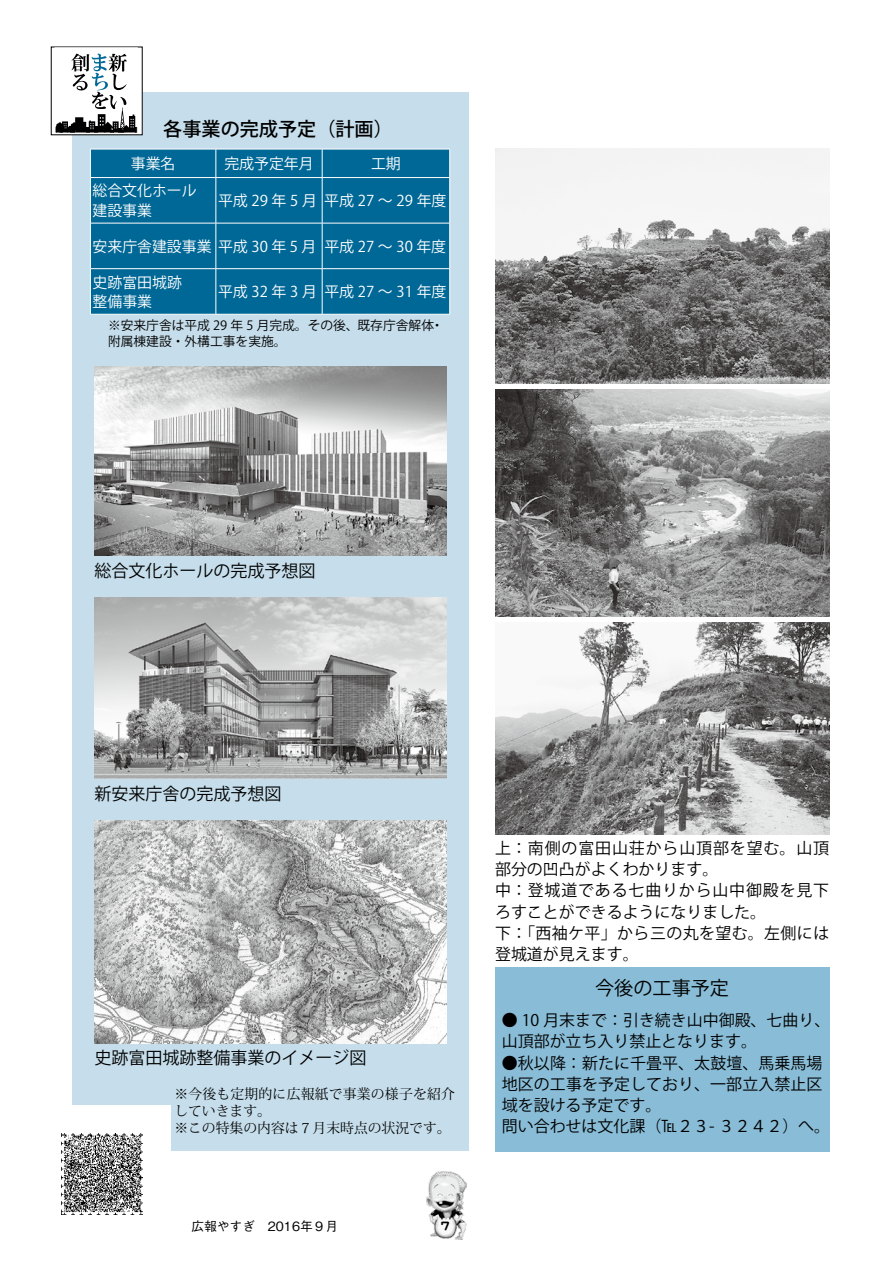
<style>
.page{position:relative;width:893px;height:1263px;background:#fff}
.page>*{position:absolute;margin:0;border:0;box-sizing:border-box;transform-origin:0 0}
.t1{font:500 19.2px "Koz Go Pro";color:#000}
.t2{font:19.2px "Koz Go Pro";color:#000}
.t3{font:16.95px "Koz Go Pro";color:#000}
.t4{font:15.9px/21.3px "Koz Go Pro";color:#000}
.t5{font:15.9px/21.3px "Koz Go Pro";letter-spacing:.025em;color:#000}
.t6{font:14.85px/19.2px "Koz Go Pro";color:#fff}
.t7{font:14.85px "Koz Go Pro";letter-spacing:.25em;color:#fff}
.t8{font:13.8px/17px "Koz Min Pro";color:#000}
.t9{font:12.75px/15.9px "Koz Go Pro";color:#000}
.t10{font:500 12.75px "Gothic BBB Pr 6";color:#000}
.t11{font:11.7px "DF Maru Gothic SB WIN RKSJ H";color:#000}
</style>
<div class="page">
<div style="left:72px;top:92px;width:397px;height:1059px;background:#c6deeb"></div>
<div style="left:495px;top:968px;width:334px;height:184px;background:#89bcd6"></div>
<div style="left:91px;top:150px;width:358px;height:164px;background:#006896"></div>
<hr style="left:90px;top:149px;width:126px;height:1px;background:#fff">
<svg style="left:90px;top:149px;width:1px;height:28px"></svg>
<hr style="left:216px;top:149px;width:106px;height:1px;background:#fff">
<svg style="left:216px;top:149px;width:1px;height:28px"></svg>
<hr style="left:322px;top:149px;width:128px;height:1px;background:#fff">
<svg style="left:322px;top:149px;width:1px;height:28px"></svg>
<hr style="left:90px;top:177px;width:126px;height:1px;background:#fff">
<hr style="left:90px;top:178px;width:1px;height:45px;background:#fff">
<hr style="left:216px;top:177px;width:106px;height:1px;background:#fff">
<hr style="left:216px;top:178px;width:1px;height:45px;background:#fff">
<hr style="left:322px;top:177px;width:128px;height:1px;background:#fff">
<hr style="left:322px;top:178px;width:1px;height:45px;background:#fff">
<hr style="left:449px;top:178px;width:1px;height:45px;background:#fff">
<hr style="left:90px;top:223px;width:126px;height:1px;background:#fff">
<hr style="left:90px;top:223px;width:1px;height:45px;background:#fff">
<hr style="left:216px;top:223px;width:106px;height:1px;background:#fff">
<hr style="left:216px;top:223px;width:1px;height:45px;background:#fff">
<hr style="left:322px;top:223px;width:128px;height:1px;background:#fff">
<hr style="left:322px;top:223px;width:1px;height:45px;background:#fff">
<hr style="left:449px;top:223px;width:1px;height:45px;background:#fff">
<hr style="left:90px;top:268px;width:126px;height:1px;background:#fff">
<hr style="left:90px;top:269px;width:1px;height:45px;background:#fff">
<hr style="left:216px;top:268px;width:106px;height:1px;background:#fff">
<hr style="left:216px;top:269px;width:1px;height:45px;background:#fff">
<hr style="left:322px;top:268px;width:128px;height:1px;background:#fff">
<hr style="left:322px;top:269px;width:1px;height:45px;background:#fff">
<hr style="left:449px;top:269px;width:1px;height:45px;background:#fff">
<hr style="left:90px;top:314px;width:126px;height:1px;background:#fff">
<hr style="left:216px;top:314px;width:106px;height:1px;background:#fff">
<hr style="left:322px;top:314px;width:128px;height:1px;background:#fff">
<div style="left:51px;top:47px;width:91px;height:88px;background:#fff"></div>
<img style="left:426px;top:1171px;width:41px;height:68px">
<div style="left:0;top:1106px;width:170px;height:157px;background:#fff"></div>
<img style="left:62px;top:1133px;width:80px;height:81px">
<img style="left:495px;top:149px;width:334px;height:235px">
<img style="left:495px;top:389px;width:334px;height:228px">
<img style="left:495px;top:623px;width:334px;height:211px">
<img style="left:94px;top:820px;width:352px;height:223px">
<img style="left:94px;top:597px;width:352px;height:181px">
<img style="left:94px;top:367px;width:352px;height:189px">
<svg style="left:57px;top:54px;width:79px;height:78px"></svg>
<div style="left:55px;top:48px;width:83px;height:86px;border:1px solid #fff"></div>
<p class="t1" style="left:163px;top:117px;width:231px">各事業の完成予定（計画）</p>
<p class="t6" style="left:131px;top:154px;width:46px">事業名</p>
<p class="t6" style="left:224px;top:154px;width:91px">完成予定年月</p>
<p class="t6" style="left:371px;top:154px;width:31px">工期</p>
<p class="t6" style="left:93px;top:182px;width:106px">総合文化ホール建設事業</p>
<p class="t7" style="left:218px;top:191px;width:230px">平成29年5月平成27～29年度</p>
<p class="t6" style="left:93px;top:237px;width:355px">安来庁舎建設事業平成 30 年 5 月平成 27 ～ 30 年度</p>
<p class="t6" style="left:93px;top:273px;width:91px">史跡富田城跡整備事業</p>
<p class="t7" style="left:218px;top:282px;width:230px">平成32年3月平成27～31年度</p>
<p class="t9" style="left:108px;top:318px;width:337px">※安来庁舎は平成 29 年 5 月完成。その後、既存庁舎解体・附属棟建設・外構工事を実施。</p>
<p class="t3" style="left:94px;top:560px;width:223px">総合文化ホールの完成予想図</p>
<p class="t3" style="left:94px;top:782px;width:189px">新安来庁舎の完成予想図</p>
<p class="t3" style="left:94px;top:1047px;width:274px">史跡富田城跡整備事業のイメージ図</p>
<p class="t8" style="left:174px;top:1085px;width:282px">※今後も定期的に広報紙で事業の様子を紹介していきます。<br>※この特集の内容は７月末時点の状況です。</p>
<p class="t10" style="left:191px;top:1216px;width:148px">広報やすぎ　2016年９月</p>
<p class="t11" style="left:439px;top:1220px;width:13px">７</p>
<p class="t5" style="left:495px;top:838px;width:336px">上：南側の富田山荘から山頂部を望む。山頂部分の凹凸がよくわかります。<br>中：登城道である七曲りから山中御殿を見下ろすことができるようになりました。<br>下：「西袖ケ平」から三の丸を望む。左側には登城道が見えます。</p>
<p class="t2" style="left:595px;top:976px;width:135px">今後の工事予定</p>
<p class="t4" style="left:502px;top:1010px;width:330px">● 10 月末まで：引き続き山中御殿、七曲り、山頂部が立ち入り禁止となります。</p>
<p class="t4" style="left:502px;top:1052px;width:330px">●秋以降：新たに千畳平、太鼓壇、馬乗馬場地区の工事を予定しており、一部立入禁止区域を設ける予定です。　<br>問い合わせは文化課（℡２３- ３２４２）へ。</p>
</div>
